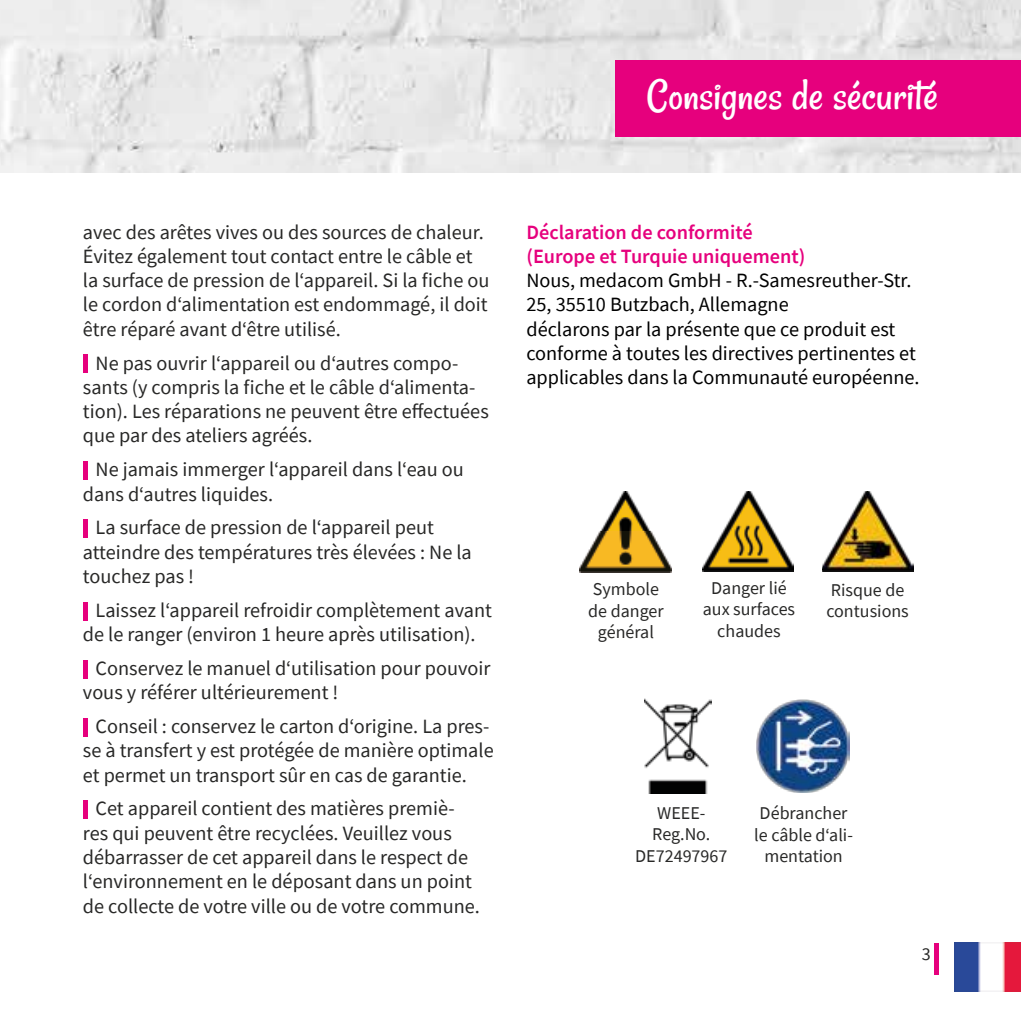
<style>
.page{position:relative;width:1021px;height:1021px;background:#fff}
.page>*{position:absolute;margin:0;border:0;box-sizing:border-box;transform-origin:0 0}
.t1{font:45px "Rancho";color:#fff}
.t2{font:20.25px/24.3px "Source Sans Pro";color:#282827}
.t3{font:20.25px/24.3px "Source Sans Pro";color:#000}
.t4{font:600 20.25px/24.3px "Source Sans Pro";color:#e6007d}
.t5{font:18px/21.6px "Source Sans Pro";color:#282827;text-align:center}
</style>
<div class="page">
<img style="left:0;top:0;width:1020px;height:172px">
<div style="left:615px;top:60px;width:405px;height:76px;background:#e6007d"></div>
<div style="left:933px;top:943px;width:5px;height:31px;background:#e6007d"></div>
<img style="left:954px;top:943px;width:66px;height:48px">
<hr style="left:83px;top:355px;width:4px;height:18px;background:#e6007d">
<hr style="left:83px;top:461px;width:4px;height:18px;background:#e6007d">
<hr style="left:83px;top:519px;width:4px;height:18px;background:#e6007d">
<hr style="left:83px;top:602px;width:4px;height:18px;background:#e6007d">
<hr style="left:83px;top:660px;width:4px;height:18px;background:#e6007d">
<hr style="left:83px;top:718px;width:4px;height:18px;background:#e6007d">
<hr style="left:83px;top:800px;width:4px;height:18px;background:#e6007d">
<img style="left:702px;top:491px;width:91px;height:80px">
<img style="left:599px;top:492px;width:54px;height:40px">
<img style="left:579px;top:532px;width:92px;height:40px">
<img style="left:822px;top:491px;width:91px;height:80px">
<img style="left:756px;top:699px;width:93px;height:93px">
<img style="left:644px;top:698px;width:67px;height:95px">
<h1 class="t1" style="left:647px;top:69px;width:292px">Consignes de sécurité</h1>
<p class="t2" style="left:83px;top:219px;width:408px">avec des arêtes vives ou des sources de chaleur.<br>Évitez également tout contact entre le câble et la surface de pression de l‘appareil. Si la fiche ou le cordon d‘alimentation est endommagé, il doit être réparé avant d‘être utilisé.</p>
<p class="t2" style="left:83px;top:350px;width:407px;text-indent:13px">Ne pas ouvrir l‘appareil ou d‘autres compo&shy;sants (y compris la fiche et le câble d‘alimenta&shy;tion). Les réparations ne peuvent être effectuées que par des ateliers agréés.</p>
<p class="t2" style="left:83px;top:457px;width:382px;text-indent:13px">Ne jamais immerger l‘appareil dans l‘eau ou dans d‘autres liquides.</p>
<p class="t2" style="left:83px;top:515px;width:390px;text-indent:13px">La surface de pression de l‘appareil peut atteindre des températures très élevées : Ne la touchez pas !</p>
<p class="t2" style="left:83px;top:597px;width:410px;text-indent:13px">Laissez l‘appareil refroidir complètement avant de le ranger (environ 1 heure après utilisation).</p>
<p class="t2" style="left:83px;top:655px;width:409px;text-indent:13px">Conservez le manuel d‘utilisation pour pouvoir vous y référer ultérieurement !</p>
<p class="t2" style="left:83px;top:714px;width:412px;text-indent:13px">Conseil : conservez le carton d‘origine. La pres&shy;se à transfert y est protégée de manière optimale et permet un transport sûr en cas de garantie.</p>
<p class="t2" style="left:83px;top:796px;width:398px;text-indent:13px">Cet appareil contient des matières premiè&shy;res qui peuvent être recyclées. Veuillez vous débarrasser de cet appareil dans le respect de l‘environnement en le déposant dans un point de collecte de votre ville ou de votre commune.</p>
<p class="t4" style="left:526px;top:219px;width:280px">Déclaration de conformité (Europe et Turquie uniquement)</p>
<p class="t3" style="left:526px;top:268px;width:394px">Nous, medacom GmbH - R.-Samesreuther-Str.<br>25, 35510 Butzbach, Allemagne<br>déclarons par la présente que ce produit est conforme à toutes les directives pertinentes et applicables dans la Communauté européenne.</p>
<p class="t5" style="left:588px;top:578px;width:77px">Symbole de danger général</p>
<p class="t5" style="left:702px;top:577px;width:94px">Danger lié aux surfaces chaudes</p>
<p class="t5" style="left:826px;top:578px;width:84px;text-align:left">Risque de contusions</p>
<p class="t5" style="left:635px;top:801px;width:94px">WEEE-<br>Reg.No.<br>DE72497967</p>
<p class="t5" style="left:754px;top:802px;width:100px">Débrancher le câble d‘ali&shy;mentation</p>
<p class="t5" style="left:921px;top:942px;width:10px">3</p>
</div>
